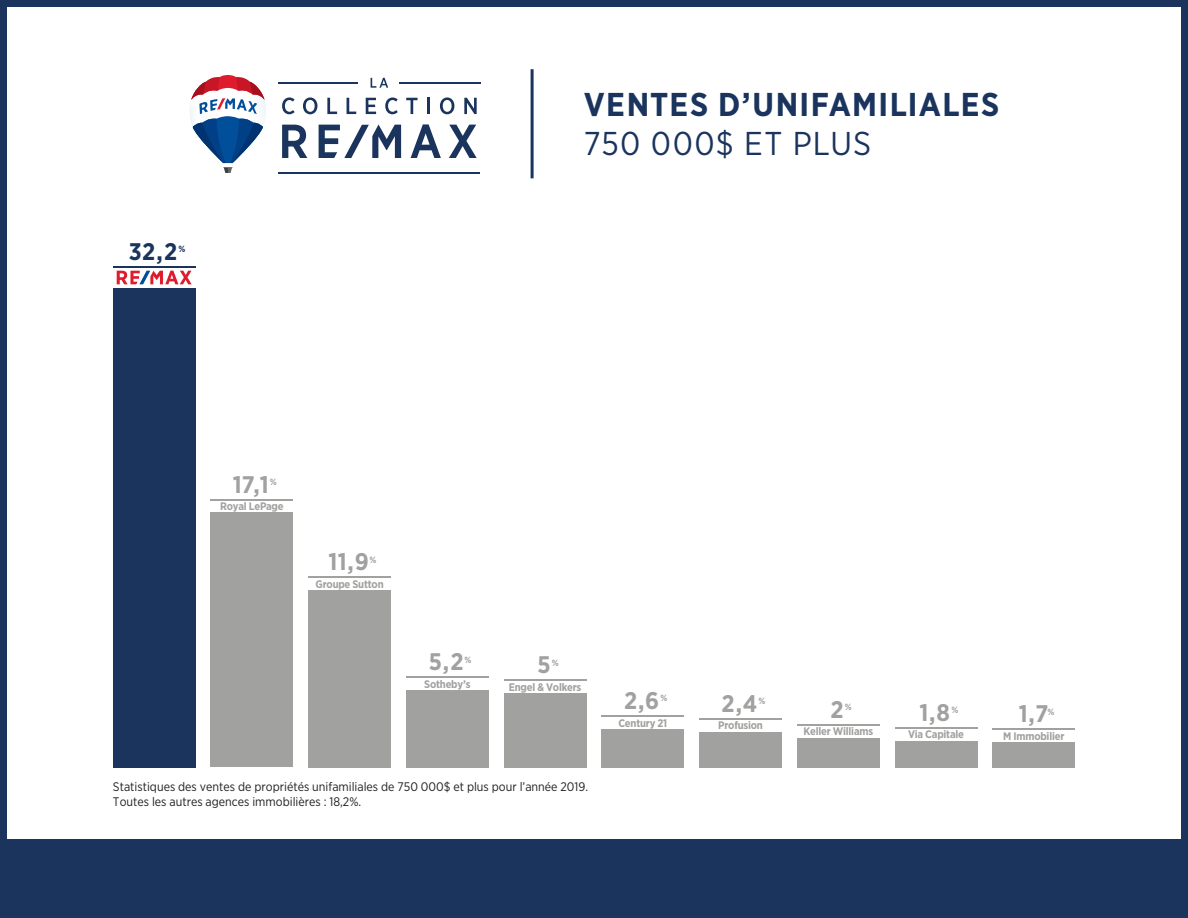
<style>
.page{position:relative;width:1188px;height:918px;background:#fff}
.page>*{position:absolute;margin:0;border:0;box-sizing:border-box;transform-origin:0 0}
.t1{font:700 33px "Gotham Narrow";letter-spacing:.04em;color:#1a345d}
.t2{font:33px "Gotham Narrow";letter-spacing:.035em;color:#1a345d}
.t3{font:700 24px "Gotham Narrow";color:#a1a1a0}
.t4{font:700 24px "Gotham Narrow";color:#1a345d}
.t5{font:12.45px/14.9px "Gotham Narrow";color:#231f20}
.t6{font:700 10.95px "Gotham Narrow";letter-spacing:-.02em;color:#a1a1a0}
.t7{font:700 9px "Gotham Narrow";color:#a1a1a0}
.t8{font:700 9px "Gotham Narrow";color:#1a345d}
</style>
<div class="page">
<hr style="left:895px;top:727px;width:82px;height:1px;background:#a1a1a0">
<div style="left:895px;top:741px;width:82px;height:26px;background:#a1a1a0"></div>
<hr style="left:993px;top:728px;width:82px;height:2px;background:#a1a1a0">
<div style="left:993px;top:742px;width:82px;height:25px;background:#a1a1a0"></div>
<div style="left:0;top:839px;width:1188px;height:79px;background:#1a345d"></div>
<div style="left:0;top:0;width:1188px;height:7px;background:#1a345d"></div>
<div style="left:0;top:0;width:7px;height:918px;background:#1a345d"></div>
<div style="left:1181px;top:0;width:7px;height:918px;background:#1a345d"></div>
<hr style="left:279px;top:172px;width:201px;height:2px;background:#1a345d">
<hr style="left:279px;top:82px;width:79px;height:2px;background:#1a345d">
<hr style="left:399px;top:82px;width:81px;height:2px;background:#1a345d">
<svg style="left:282px;top:125px;width:25px;height:33px"></svg>
<svg style="left:411px;top:124px;width:30px;height:34px"></svg>
<svg style="left:449px;top:125px;width:28px;height:33px"></svg>
<svg style="left:319px;top:124px;width:82px;height:34px"></svg>
<svg style="left:282px;top:98px;width:13px;height:16px"></svg>
<svg style="left:303px;top:97px;width:14px;height:17px"></svg>
<svg style="left:327px;top:98px;width:10px;height:16px"></svg>
<svg style="left:347px;top:98px;width:9px;height:16px"></svg>
<svg style="left:366px;top:98px;width:10px;height:16px"></svg>
<svg style="left:385px;top:98px;width:13px;height:16px"></svg>
<svg style="left:406px;top:98px;width:12px;height:16px"></svg>
<hr style="left:427px;top:98px;width:3px;height:16px;background:#1a345d">
<svg style="left:440px;top:97px;width:14px;height:17px"></svg>
<svg style="left:464px;top:98px;width:13px;height:16px"></svg>
<svg style="left:371px;top:78px;width:17px;height:10px"></svg>
<svg style="left:190px;top:75px;width:76px;height:98px"></svg>
<hr style="left:531px;top:69px;width:3px;height:109px;background:#1a345d">
<hr style="left:211px;top:499px;width:82px;height:1px;background:#a1a1a0">
<div style="left:211px;top:513px;width:82px;height:254px;background:#a1a1a0"></div>
<div style="left:308px;top:590px;width:83px;height:177px;background:#a1a1a0"></div>
<hr style="left:308px;top:576px;width:83px;height:2px;background:#a1a1a0">
<div style="left:797px;top:738px;width:83px;height:29px;background:#a1a1a0"></div>
<hr style="left:797px;top:724px;width:83px;height:1px;background:#a1a1a0">
<div style="left:406px;top:690px;width:83px;height:77px;background:#a1a1a0"></div>
<hr style="left:406px;top:676px;width:83px;height:2px;background:#a1a1a0">
<div style="left:504px;top:693px;width:82px;height:74px;background:#a1a1a0"></div>
<hr style="left:504px;top:679px;width:82px;height:2px;background:#a1a1a0">
<div style="left:602px;top:729px;width:82px;height:38px;background:#a1a1a0"></div>
<hr style="left:602px;top:715px;width:82px;height:1px;background:#a1a1a0">
<div style="left:699px;top:732px;width:83px;height:35px;background:#a1a1a0"></div>
<hr style="left:699px;top:718px;width:83px;height:1px;background:#a1a1a0">
<div style="left:113px;top:287px;width:82px;height:480px;background:#1a345d"></div>
<div style="left:113px;top:265px;width:82px;height:22px;background:linear-gradient(to right,#fff,#fff)"></div>
<hr style="left:113px;top:266px;width:82px;height:2px;background:#1a345d">
<svg style="left:117px;top:271px;width:75px;height:13px"></svg>
<h2 class="t4" style="left:129px;top:236px;width:50px">32,2</h2>
<p class="t8" style="left:178px;top:243px;width:8px">%</p>
<h1 class="t1" style="left:584px;top:83px;width:417px">VENTES D’UNIFAMILIALES</h1>
<h1 class="t2" style="left:584px;top:123px;width:289px">750 000$ ET PLUS</h1>
<h2 class="t3" style="left:233px;top:469px;width:37px">17,1</h2>
<p class="t7" style="left:270px;top:476px;width:8px">%</p>
<p class="t6" style="left:220px;top:499px;width:65px">Royal LePage</p>
<h2 class="t3" style="left:328px;top:546px;width:42px">11,9</h2>
<p class="t7" style="left:370px;top:554px;width:8px">%</p>
<p class="t6" style="left:316px;top:577px;width:70px">Groupe Sutton</p>
<h2 class="t3" style="left:429px;top:646px;width:36px">5,2</h2>
<p class="t7" style="left:465px;top:654px;width:8px">%</p>
<p class="t6" style="left:424px;top:677px;width:48px">Sotheby’s</p>
<h2 class="t3" style="left:537px;top:649px;width:15px">5</h2>
<p class="t7" style="left:552px;top:657px;width:8px">%</p>
<p class="t6" style="left:509px;top:680px;width:74px">Engel &amp; Volkers</p>
<h2 class="t3" style="left:624px;top:685px;width:37px">2,6</h2>
<p class="t7" style="left:661px;top:692px;width:8px">%</p>
<p class="t6" style="left:618px;top:716px;width:50px">Century 21</p>
<h2 class="t3" style="left:721px;top:688px;width:37px">2,4</h2>
<p class="t7" style="left:759px;top:695px;width:8px">%</p>
<p class="t6" style="left:718px;top:719px;width:46px">Profusion</p>
<h2 class="t3" style="left:831px;top:694px;width:15px">2</h2>
<p class="t7" style="left:845px;top:701px;width:8px">%</p>
<p class="t6" style="left:803px;top:725px;width:71px">Keller Williams</p>
<h2 class="t3" style="left:919px;top:697px;width:32px">1,8</h2>
<p class="t7" style="left:951px;top:704px;width:8px">%</p>
<p class="t6" style="left:908px;top:728px;width:57px">Via Capitale</p>
<h2 class="t3" style="left:1019px;top:699px;width:31px">1,7</h2>
<p class="t7" style="left:1048px;top:706px;width:8px">%</p>
<p class="t6" style="left:1003px;top:729px;width:63px">M Immobilier</p>
<p class="t5" style="left:113px;top:779px;width:477px">Statistiques des ventes de propriétés unifamiliales de 750 000$ et plus pour l’année 2019.<br>Toutes les autres agences immobilières : 18,2%.</p>
</div>
